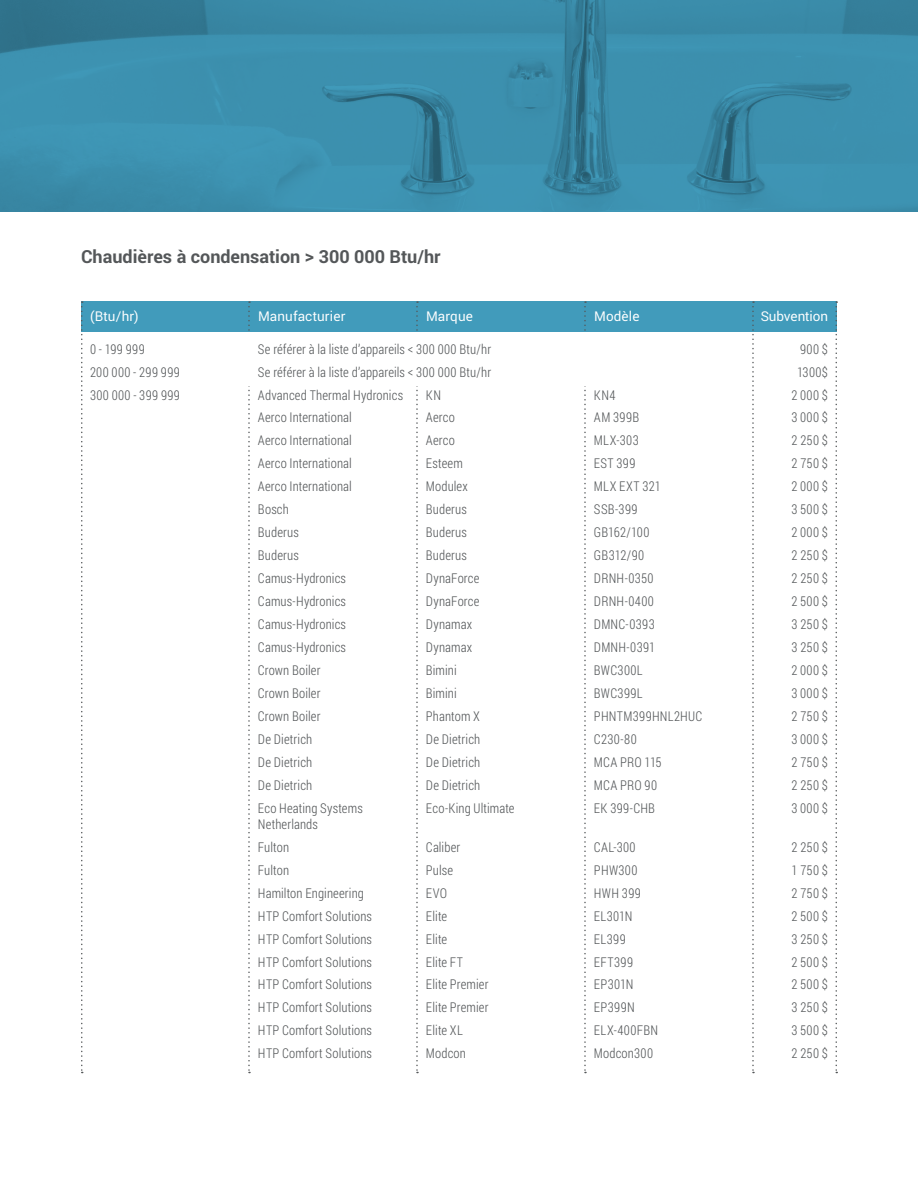
<style>
.page{position:relative;width:918px;height:1188px;background:#fff}
.page>*{position:absolute;margin:0;border:0;box-sizing:border-box;transform-origin:0 0}
.t1{font:700 18px "Roboto";color:#545759}
.t2{font:300 13.5px "Roboto Condensed";letter-spacing:.01em;color:#545759}
.t3{font:13.5px "Roboto";letter-spacing:.01em;color:#fff}
.t4{font:300 13.5px "Roboto Condensed";letter-spacing:.035em;color:#545759}
</style>
<div class="page">
<div style="left:81px;top:301px;width:756px;height:31px;background:#419bbb"></div>
<svg style="left:81px;top:301px;width:2px;height:772px"></svg>
<svg style="left:416px;top:301px;width:2px;height:772px"></svg>
<svg style="left:584px;top:301px;width:2px;height:772px"></svg>
<svg style="left:248px;top:301px;width:2px;height:772px"></svg>
<svg style="left:752px;top:301px;width:2px;height:772px"></svg>
<svg style="left:836px;top:301px;width:1px;height:772px"></svg>
<svg style="left:0;top:0;width:918px;height:212px;background:#3a8caa"></svg>
<div style="left:90px;top:332px;width:656px;height:54px;background:#fff"></div>
<p class="t1" style="left:81px;top:244px;width:361px">Chaudières à condensation &gt; 300 000 Btu/hr</p>
<p class="t3" style="left:90px;top:307px;width:50px">(Btu/hr)</p>
<p class="t3" style="left:258px;top:307px;width:89px">Manufacturier</p>
<p class="t3" style="left:426px;top:307px;width:48px">Marque</p>
<p class="t3" style="left:594px;top:307px;width:47px">Modèle</p>
<p class="t3" style="left:761px;top:307px;width:69px">Subvention</p>
<p class="t2" style="left:90px;top:339px;width:56px">0 - 199 999</p>
<p class="t2" style="left:258px;top:339px;width:235px">Se référer à la liste d’appareils &lt; 300 000 Btu/hr</p>
<p class="t2" style="left:800px;top:339px;width:29px">900 $</p>
<p class="t2" style="left:90px;top:362px;width:91px">200 000 - 299 999</p>
<p class="t2" style="left:258px;top:362px;width:235px">Se référer à la liste d’appareils &lt; 300 000 Btu/hr</p>
<p class="t2" style="left:797px;top:362px;width:32px">1300$</p>
<p class="t2" style="left:90px;top:385px;width:92px">300 000 - 399 999</p>
<p class="t2" style="left:258px;top:385px;width:147px">Advanced Thermal Hydronics</p>
<p class="t2" style="left:426px;top:385px;width:17px">KN</p>
<p class="t2" style="left:594px;top:385px;width:23px">KN4</p>
<p class="t2" style="left:791px;top:385px;width:38px">2 000 $</p>
<p class="t2" style="left:258px;top:408px;width:95px">Aerco International</p>
<p class="t2" style="left:426px;top:408px;width:30px">Aerco</p>
<p class="t2" style="left:594px;top:408px;width:47px">AM 399B</p>
<p class="t2" style="left:791px;top:408px;width:38px">3 000 $</p>
<p class="t2" style="left:258px;top:431px;width:95px">Aerco International</p>
<p class="t2" style="left:426px;top:431px;width:30px">Aerco</p>
<p class="t2" style="left:594px;top:431px;width:46px">MLX-303</p>
<p class="t2" style="left:792px;top:431px;width:38px">2 250 $</p>
<p class="t2" style="left:258px;top:454px;width:95px">Aerco International</p>
<p class="t2" style="left:426px;top:454px;width:38px">Esteem</p>
<p class="t2" style="left:594px;top:454px;width:43px">EST 399</p>
<p class="t2" style="left:792px;top:454px;width:38px">2 750 $</p>
<p class="t2" style="left:258px;top:477px;width:95px">Aerco International</p>
<p class="t2" style="left:426px;top:477px;width:43px">Modulex</p>
<p class="t4" style="left:594px;top:477px;width:69px">MLX EXT 321</p>
<p class="t2" style="left:791px;top:477px;width:38px">2 000 $</p>
<p class="t2" style="left:258px;top:500px;width:32px">Bosch</p>
<p class="t2" style="left:426px;top:500px;width:42px">Buderus</p>
<p class="t2" style="left:594px;top:500px;width:45px">SSB-399</p>
<p class="t2" style="left:791px;top:500px;width:38px">3 500 $</p>
<p class="t2" style="left:258px;top:523px;width:42px">Buderus</p>
<p class="t2" style="left:426px;top:523px;width:42px">Buderus</p>
<p class="t2" style="left:594px;top:523px;width:57px">GB162/100</p>
<p class="t2" style="left:791px;top:523px;width:38px">2 000 $</p>
<p class="t2" style="left:258px;top:546px;width:42px">Buderus</p>
<p class="t2" style="left:426px;top:546px;width:42px">Buderus</p>
<p class="t2" style="left:594px;top:546px;width:52px">GB312/90</p>
<p class="t2" style="left:792px;top:546px;width:38px">2 250 $</p>
<p class="t2" style="left:258px;top:569px;width:90px">Camus-Hydronics</p>
<p class="t2" style="left:426px;top:569px;width:55px">DynaForce</p>
<p class="t2" style="left:594px;top:569px;width:61px">DRNH-0350</p>
<p class="t2" style="left:792px;top:569px;width:38px">2 250 $</p>
<p class="t2" style="left:258px;top:592px;width:90px">Camus-Hydronics</p>
<p class="t2" style="left:426px;top:592px;width:55px">DynaForce</p>
<p class="t2" style="left:594px;top:592px;width:62px">DRNH-0400</p>
<p class="t2" style="left:791px;top:592px;width:38px">2 500 $</p>
<p class="t2" style="left:258px;top:615px;width:90px">Camus-Hydronics</p>
<p class="t2" style="left:426px;top:615px;width:48px">Dynamax</p>
<p class="t2" style="left:594px;top:615px;width:62px">DMNC-0393</p>
<p class="t2" style="left:792px;top:615px;width:38px">3 250 $</p>
<p class="t2" style="left:258px;top:638px;width:90px">Camus-Hydronics</p>
<p class="t2" style="left:426px;top:638px;width:48px">Dynamax</p>
<p class="t2" style="left:594px;top:638px;width:63px">DMNH-0391</p>
<p class="t2" style="left:792px;top:638px;width:38px">3 250 $</p>
<p class="t2" style="left:258px;top:661px;width:64px">Crown Boiler</p>
<p class="t2" style="left:426px;top:661px;width:32px">Bimini</p>
<p class="t2" style="left:594px;top:661px;width:50px">BWC300L</p>
<p class="t2" style="left:791px;top:661px;width:38px">2 000 $</p>
<p class="t2" style="left:258px;top:684px;width:64px">Crown Boiler</p>
<p class="t2" style="left:426px;top:684px;width:32px">Bimini</p>
<p class="t2" style="left:594px;top:684px;width:50px">BWC399L</p>
<p class="t2" style="left:791px;top:684px;width:38px">3 000 $</p>
<p class="t2" style="left:258px;top:707px;width:64px">Crown Boiler</p>
<p class="t2" style="left:426px;top:707px;width:56px">Phantom X</p>
<p class="t2" style="left:594px;top:707px;width:110px">PHNTM399HNL2HUC</p>
<p class="t2" style="left:792px;top:707px;width:38px">2 750 $</p>
<p class="t2" style="left:258px;top:730px;width:56px">De Dietrich</p>
<p class="t2" style="left:426px;top:730px;width:56px">De Dietrich</p>
<p class="t2" style="left:594px;top:730px;width:44px">C230-80</p>
<p class="t2" style="left:791px;top:730px;width:38px">3 000 $</p>
<p class="t2" style="left:258px;top:753px;width:56px">De Dietrich</p>
<p class="t2" style="left:426px;top:753px;width:56px">De Dietrich</p>
<p class="t2" style="left:594px;top:753px;width:69px">MCA PRO 115</p>
<p class="t2" style="left:792px;top:753px;width:38px">2 750 $</p>
<p class="t2" style="left:258px;top:776px;width:56px">De Dietrich</p>
<p class="t2" style="left:426px;top:776px;width:56px">De Dietrich</p>
<p class="t2" style="left:594px;top:776px;width:65px">MCA PRO 90</p>
<p class="t2" style="left:792px;top:776px;width:38px">2 250 $</p>
<p class="t2" style="left:258px;top:798px;width:106px">Eco Heating Systems</p>
<p class="t2" style="left:426px;top:798px;width:90px">Eco-King Ultimate</p>
<p class="t2" style="left:594px;top:798px;width:63px">EK 399-CHB</p>
<p class="t2" style="left:791px;top:798px;width:38px">3 000 $</p>
<p class="t2" style="left:258px;top:815px;width:61px">Netherlands</p>
<p class="t2" style="left:258px;top:838px;width:33px">Fulton</p>
<p class="t2" style="left:426px;top:838px;width:36px">Caliber</p>
<p class="t2" style="left:594px;top:838px;width:43px">CAL-300</p>
<p class="t2" style="left:792px;top:838px;width:38px">2 250 $</p>
<p class="t2" style="left:258px;top:861px;width:33px">Fulton</p>
<p class="t2" style="left:426px;top:861px;width:29px">Pulse</p>
<p class="t2" style="left:594px;top:861px;width:45px">PHW300</p>
<p class="t2" style="left:792px;top:861px;width:38px">1 750 $</p>
<p class="t2" style="left:258px;top:884px;width:107px">Hamilton Engineering</p>
<p class="t2" style="left:426px;top:884px;width:23px">EVO</p>
<p class="t2" style="left:594px;top:884px;width:48px">HWH 399</p>
<p class="t2" style="left:792px;top:884px;width:38px">2 750 $</p>
<p class="t2" style="left:258px;top:906px;width:116px">HTP Comfort Solutions</p>
<p class="t2" style="left:426px;top:906px;width:23px">Elite</p>
<p class="t2" style="left:594px;top:906px;width:40px">EL301N</p>
<p class="t2" style="left:791px;top:906px;width:38px">2 500 $</p>
<p class="t2" style="left:258px;top:929px;width:116px">HTP Comfort Solutions</p>
<p class="t2" style="left:426px;top:929px;width:23px">Elite</p>
<p class="t2" style="left:594px;top:929px;width:33px">EL399</p>
<p class="t2" style="left:792px;top:929px;width:38px">3 250 $</p>
<p class="t2" style="left:258px;top:952px;width:116px">HTP Comfort Solutions</p>
<p class="t2" style="left:426px;top:952px;width:39px">Elite FT</p>
<p class="t2" style="left:594px;top:952px;width:41px">EFT399</p>
<p class="t2" style="left:791px;top:952px;width:38px">2 500 $</p>
<p class="t2" style="left:258px;top:975px;width:116px">HTP Comfort Solutions</p>
<p class="t2" style="left:426px;top:975px;width:64px">Elite Premier</p>
<p class="t2" style="left:594px;top:975px;width:41px">EP301N</p>
<p class="t2" style="left:791px;top:975px;width:38px">2 500 $</p>
<p class="t2" style="left:258px;top:998px;width:116px">HTP Comfort Solutions</p>
<p class="t2" style="left:426px;top:998px;width:64px">Elite Premier</p>
<p class="t2" style="left:594px;top:998px;width:42px">EP399N</p>
<p class="t2" style="left:792px;top:998px;width:38px">3 250 $</p>
<p class="t2" style="left:258px;top:1021px;width:116px">HTP Comfort Solutions</p>
<p class="t2" style="left:426px;top:1021px;width:38px">Elite XL</p>
<p class="t2" style="left:594px;top:1021px;width:66px">ELX-400FBN</p>
<p class="t2" style="left:791px;top:1021px;width:38px">3 500 $</p>
<p class="t2" style="left:258px;top:1044px;width:116px">HTP Comfort Solutions</p>
<p class="t2" style="left:426px;top:1044px;width:42px">Modcon</p>
<p class="t2" style="left:594px;top:1044px;width:61px">Modcon300</p>
<p class="t2" style="left:792px;top:1044px;width:38px">2 250 $</p>
</div>
